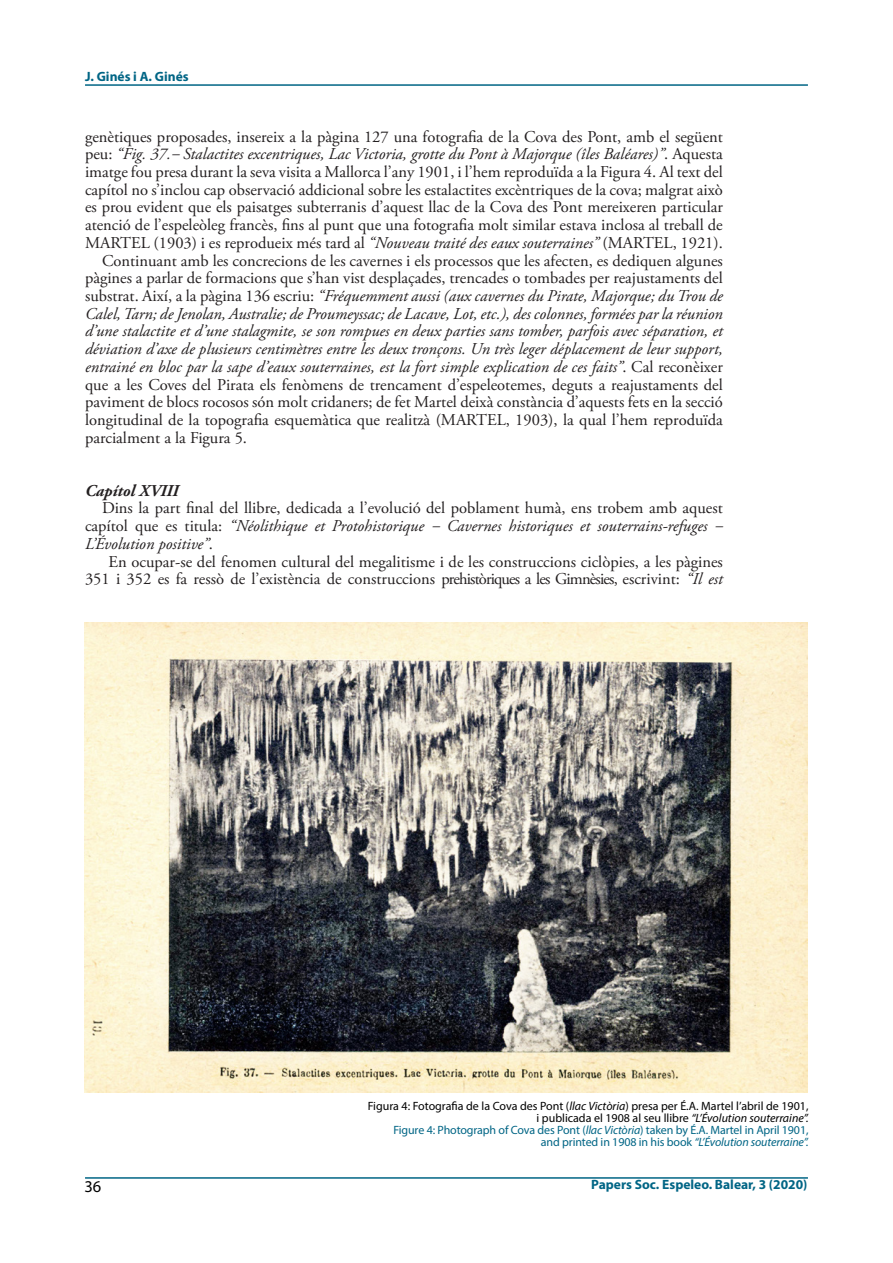
<style>
.page{position:relative;width:893px;height:1263px;background:#fff}
.page>*{position:absolute;margin:0;border:0;box-sizing:border-box;transform-origin:0 0}
.t1{font:16.5px/17.7px "Adobe Garamond Pro";color:#231f20;text-align:justify}
.t2{font:italic 16.5px "Adobe Garamond Pro";color:#231f20}
.t3{font:italic 700 16.5px "Adobe Garamond Pro";color:#231f20}
.t4{font:16.5px "Myriad Pro";color:#000}
.t5{font:700 13.5px "Myriad Pro";color:#006585}
.t6{font:12px/12px "Myriad Pro";letter-spacing:-.01em;color:#000;text-align:right}
.s1{font-style:normal}
.s2{font-style:italic}
.s3{color:#006585}
.s4{font-style:italic;color:#006585}
</style>
<div class="page">
<hr style="left:85px;top:1177px;width:723px;height:2px;background:#006585">
<hr style="left:85px;top:84px;width:723px;height:2px;background:#006585">
<img style="left:84px;top:623px;width:724px;height:470px">
<p class="t5" style="left:85px;top:68px;width:105px">J. Ginés i A. Ginés</p>
<p class="t1" style="left:85px;top:128px;width:639px">genètiques proposades, insereix a la pàgina 127 una fotografia de la Cova des Pont, amb el següent</p>
<p class="t2" style="left:85px;top:144px;width:639px"><span class="s1">peu:</span> “Fig. 37.‒ Stalactites excentriques, Lac Victoria, grotte du Pont à Majorque (îles Baléares)”<span class="s1">. Aquesta</span></p>
<p class="t1" style="left:85px;top:164px;width:639px">imatge fou presa durant la seva visita a Mallorca l’any 1901, i l’hem reproduïda a la Figura 4. Al text del</p>
<p class="t1" style="left:85px;top:181px;width:639px">capítol no s’inclou cap observació addicional sobre les estalactites excèntriques de la cova; malgrat això</p>
<p class="t1" style="left:85px;top:199px;width:639px">es prou evident que els paisatges subterranis d’aquest llac de la Cova des Pont mereixeren particular</p>
<p class="t1" style="left:85px;top:217px;width:639px">atenció de l’espeleòleg francès, fins al punt que una fotografia molt similar estava inclosa al treball de</p>
<p class="t1" style="left:85px;top:234px;width:639px">MARTEL (1903) i es reprodueix més tard al <span class="s2">“Nouveau traité des eaux souterraines”</span> (MARTEL, 1921).</p>
<p class="t1" style="left:102px;top:252px;width:622px">Continuant amb les concrecions de les cavernes i els processos que les afecten, es dediquen algunes</p>
<p class="t1" style="left:85px;top:270px;width:639px">pàgines a parlar de formacions que s’han vist desplaçades, trencades o tombades per reajustaments del</p>
<p class="t2" style="left:85px;top:286px;width:639px"><span class="s1">substrat. Així, a la pàgina 136 escriu:</span> “Fréquemment aussi (aux cavernes du Pirate, Majorque; du Trou de</p>
<p class="t2" style="left:85px;top:304px;width:639px">Calel, Tarn; de Jenolan, Australie; de Proumeyssac; de Lacave, Lot, etc.), des colonnes, formées par la réunion</p>
<p class="t2" style="left:85px;top:321px;width:639px">d’une stalactite et d’une stalagmite, se son rompues en deux parties sans tomber, parfois avec séparation, et</p>
<p class="t2" style="left:85px;top:339px;width:639px">déviation d’axe de plusieurs centimètres entre les deux tronçons. Un très leger déplacement de leur support,</p>
<p class="t2" style="left:85px;top:357px;width:639px">entrainé en bloc par la sape d’eaux souterraines, est la fort simple explication de ces faits”<span class="s1">. Cal reconèixer</span></p>
<p class="t1" style="left:85px;top:376px;width:639px">que a les Coves del Pirata els fenòmens de trencament d’espeleotemes, deguts a reajustaments del</p>
<p class="t1" style="left:85px;top:394px;width:639px">paviment de blocs rocosos són molt cridaners; de fet Martel deixà constància d’aquests fets en la secció</p>
<p class="t1" style="left:85px;top:411px;width:639px">longitudinal de la topografia esquemàtica que realitzà (MARTEL, 1903), la qual l’hem reproduïda</p>
<p class="t1" style="left:85px;top:429px;width:164px">parcialment a la Figura 5.</p>
<p class="t3" style="left:85px;top:481px;width:95px">Capítol XVIII</p>
<p class="t1" style="left:85px;top:500px;width:639px;text-indent:17px">Dins la part final del llibre, dedicada a l’evolució del poblament humà, ens trobem amb aquest capítol que es titula: <span class="s2">“Néolithique et Protohistorique ‒ Cavernes historiques et souterrains-refuges ‒ L’Évolution positive”</span>.</p>
<p class="t1" style="left:85px;top:553px;width:639px;text-align:right">En ocupar-se del fenomen cultural del megalitisme i de les construccions ciclòpies, a les pàgines<br>351 i 352 es fa ressò de l’existència de construccions prehistòriques a les Gimnèsies, escrivint: <span class="s2">“Il est</span></p>
<p class="t6" style="left:368px;top:1100px;width:442px">Figura 4: Fotografia de la Cova des Pont (<span class="s2">llac Victòria</span>) presa per É.A. Martel l’abril de 1901, i publicada el 1908 al seu llibre <span class="s2">“L’Évolution souterraine”.<br></span><span class="s3">Figure 4: Photograph of Cova des Pont (</span><span class="s4">llac Victòria</span><span class="s3">) taken by É.A. Martel in April 1901,<br>and printed in 1908 in his book</span> <span class="s4">“L’Évolution souterraine”.</span></p>
<p class="t4" style="left:84px;top:1176px;width:18px">36</p>
<p class="t5" style="left:591px;top:1176px;width:218px">Papers Soc. Espeleo. Balear, 3 (2020)</p>
</div>
